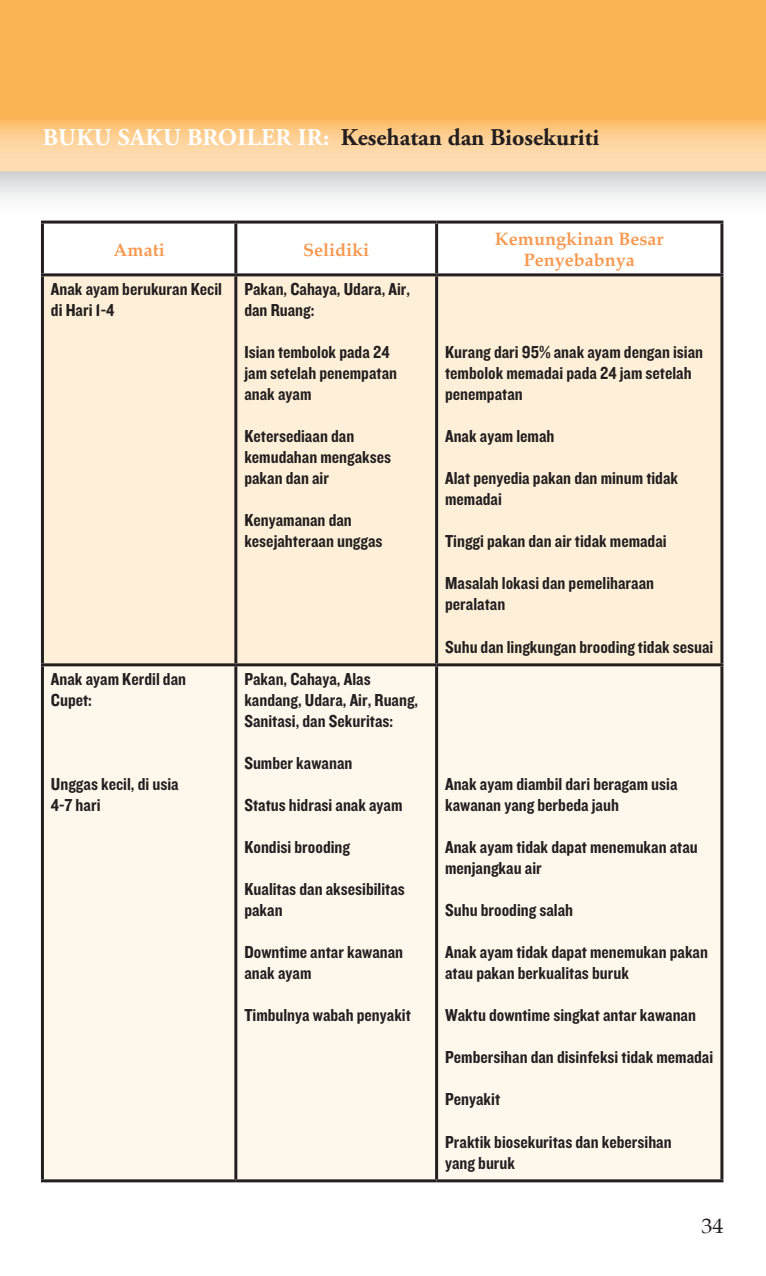
<style>
.page{position:relative;width:766px;height:1276px;background:#fff}
.page>*{position:absolute;margin:0;border:0;box-sizing:border-box;transform-origin:0 0}
.t1{font:700 24px "Adobe Garamond Pro";color:#231f20}
.t2{font:21px "Palatino";color:#231f20;scale:1.05 1}
.t3{font:18px/21px "Knockout HTF50 Welterweight";color:#231f20}
.t4{font:700 18px/21px "Palatino";color:#f79950;text-align:center}
.s1{color:#fff}
</style>
<div class="page">
<img style="left:0;top:0;width:765px;height:235px">
<svg style="left:44px;top:223px;width:676px;height:50px"></svg>
<div style="left:44px;top:276px;width:676px;height:387px;background:#fef0d8"></div>
<div style="left:44px;top:666px;width:676px;height:513px;background:#fef7ec"></div>
<hr style="left:41px;top:220px;width:195px;height:3px;background:#231f20">
<hr style="left:41px;top:223px;width:3px;height:50px;background:#231f20">
<hr style="left:236px;top:220px;width:200px;height:3px;background:#231f20">
<hr style="left:234px;top:223px;width:3px;height:50px;background:#231f20">
<hr style="left:436px;top:220px;width:287px;height:3px;background:#231f20">
<hr style="left:435px;top:223px;width:3px;height:50px;background:#231f20">
<hr style="left:720px;top:223px;width:3px;height:50px;background:#231f20">
<hr style="left:41px;top:273px;width:195px;height:3px;background:#231f20">
<hr style="left:41px;top:276px;width:3px;height:387px;background:#231f20">
<hr style="left:236px;top:273px;width:200px;height:3px;background:#231f20">
<hr style="left:234px;top:276px;width:3px;height:387px;background:#231f20">
<hr style="left:436px;top:273px;width:287px;height:3px;background:#231f20">
<hr style="left:435px;top:276px;width:3px;height:387px;background:#231f20">
<hr style="left:720px;top:276px;width:3px;height:387px;background:#231f20">
<hr style="left:41px;top:663px;width:195px;height:3px;background:#231f20">
<hr style="left:41px;top:666px;width:3px;height:513px;background:#231f20">
<hr style="left:236px;top:663px;width:200px;height:3px;background:#231f20">
<hr style="left:234px;top:666px;width:3px;height:513px;background:#231f20">
<hr style="left:436px;top:663px;width:287px;height:3px;background:#231f20">
<hr style="left:435px;top:666px;width:3px;height:513px;background:#231f20">
<hr style="left:720px;top:666px;width:3px;height:513px;background:#231f20">
<hr style="left:41px;top:1179px;width:195px;height:3px;background:#231f20">
<hr style="left:236px;top:1179px;width:200px;height:3px;background:#231f20">
<hr style="left:436px;top:1179px;width:287px;height:3px;background:#231f20">
<h1 class="t1" style="left:43px;top:123px;width:558px"><span class="s1">BUKU SAKU BROILER IR:</span> Kesehatan dan Biosekuriti</h1>
<p class="t4" style="left:114px;top:239px;width:52px">Amati</p>
<p class="t4" style="left:303px;top:239px;width:67px">Selidiki</p>
<p class="t4" style="left:495px;top:228px;width:170px">Kemungkinan Besar<br>Penyebabnya</p>
<p class="t3" style="left:51px;top:279px;width:173px">Anak ayam berukuran Kecil di Hari 1-4</p>
<p class="t3" style="left:244px;top:279px;width:167px">Pakan, Cahaya, Udara, Air, dan Ruang:</p>
<p class="t3" style="left:244px;top:342px;width:154px">Isian tembolok pada 24 jam setelah penempatan anak ayam</p>
<p class="t3" style="left:244px;top:426px;width:148px">Ketersediaan dan kemudahan mengakses pakan dan air</p>
<p class="t3" style="left:244px;top:510px;width:140px">Kenyamanan dan kesejahteraan unggas</p>
<p class="t3" style="left:445px;top:342px;width:259px">Kurang dari 95% anak ayam dengan isian tembolok memadai pada 24 jam setelah penempatan</p>
<p class="t3" style="left:445px;top:426px;width:111px">Anak ayam lemah</p>
<p class="t3" style="left:445px;top:468px;width:234px">Alat penyedia pakan dan minum tidak memadai</p>
<p class="t3" style="left:445px;top:531px;width:223px">Tinggi pakan dan air tidak memadai</p>
<p class="t3" style="left:445px;top:573px;width:210px">Masalah lokasi dan pemeliharaan peralatan</p>
<p class="t3" style="left:445px;top:636px;width:270px">Suhu dan lingkungan brooding tidak sesuai</p>
<p class="t3" style="left:51px;top:669px;width:137px">Anak ayam Kerdil dan<br>Cupet:</p>
<p class="t3" style="left:51px;top:774px;width:129px">Unggas kecil, di usia<br>4-7 hari</p>
<p class="t3" style="left:244px;top:669px;width:175px">Pakan, Cahaya, Alas kandang, Udara, Air, Ruang,<br>Sanitasi, dan Sekuritas:</p>
<p class="t3" style="left:244px;top:753px;width:109px">Sumber kawanan</p>
<p class="t3" style="left:244px;top:795px;width:160px">Status hidrasi anak ayam</p>
<p class="t3" style="left:244px;top:837px;width:107px">Kondisi brooding</p>
<p class="t3" style="left:244px;top:879px;width:162px">Kualitas dan aksesibilitas pakan</p>
<p class="t3" style="left:244px;top:942px;width:160px">Downtime antar kawanan anak ayam</p>
<p class="t3" style="left:244px;top:1005px;width:168px">Timbulnya wabah penyakit</p>
<p class="t3" style="left:445px;top:774px;width:234px">Anak ayam diambil dari beragam usia kawanan yang berbeda jauh</p>
<p class="t3" style="left:445px;top:837px;width:254px">Anak ayam tidak dapat menemukan atau menjangkau air</p>
<p class="t3" style="left:445px;top:900px;width:129px">Suhu brooding salah</p>
<p class="t3" style="left:445px;top:942px;width:264px">Anak ayam tidak dapat menemukan pakan atau pakan berkualitas buruk</p>
<p class="t3" style="left:445px;top:1005px;width:252px">Waktu downtime singkat antar kawanan</p>
<p class="t3" style="left:445px;top:1047px;width:269px">Pembersihan dan disinfeksi tidak memadai</p>
<p class="t3" style="left:445px;top:1089px;width:57px">Penyakit</p>
<p class="t3" style="left:445px;top:1131px;width:228px">Praktik biosekuritas dan kebersihan yang buruk</p>
<p class="t2" style="left:701px;top:1208px;width:23px">34</p>
</div>
